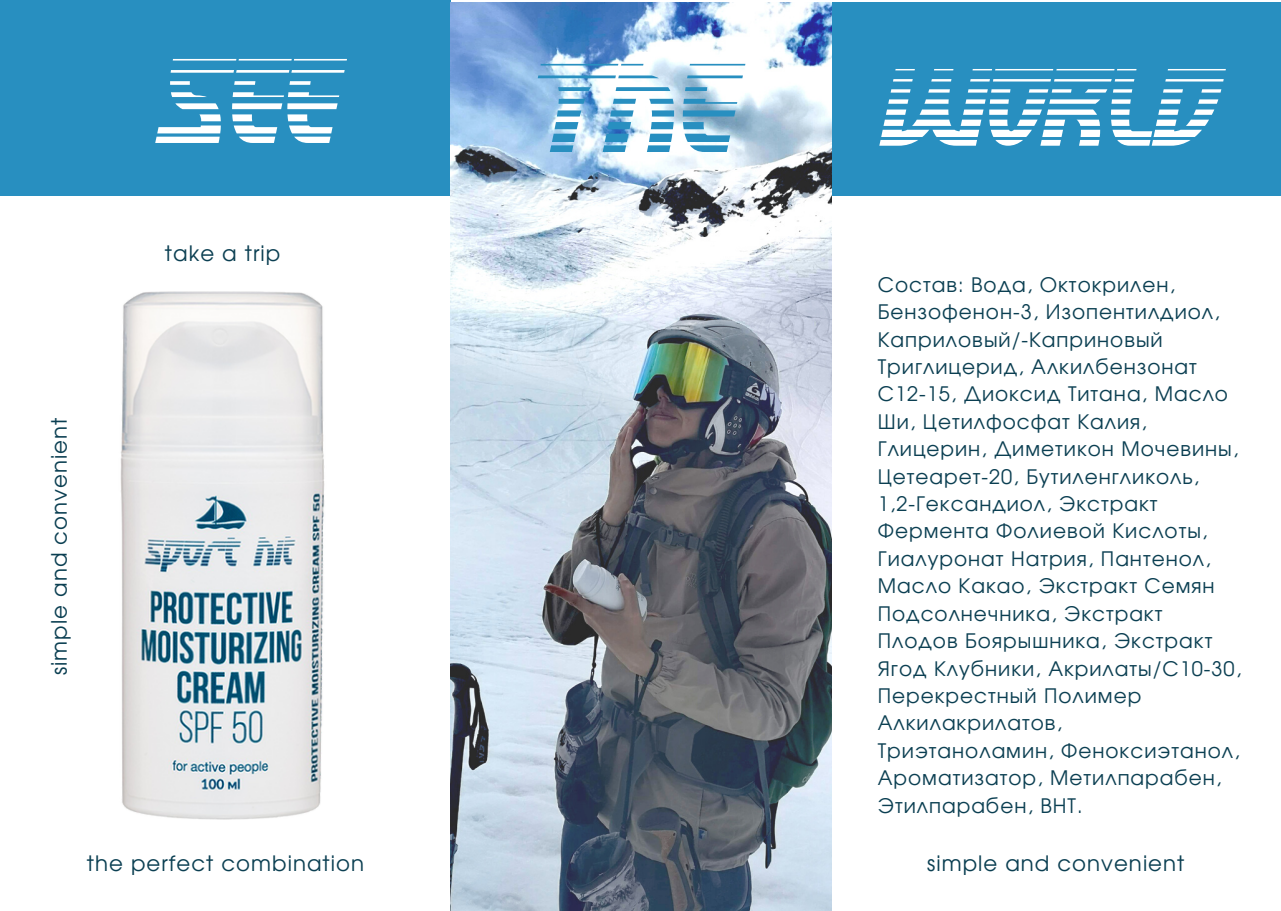
<style>
.page{position:relative;width:1281px;height:911px;background:#fff}
.page>*{position:absolute;margin:0;border:0;box-sizing:border-box;transform-origin:0 0}
.t1{font:italic 132.9px "SF Retroesque FX";color:#288fc0}
.t2{font:italic 126.75px "SF Retroesque FX";color:#fff}
.t3{font:italic 115.65px "SF Retroesque FX";color:#fff}
.t4{font:21.3px "Evolventa";letter-spacing:.05em;color:#0b3f52}
.t5{font:19.95px/27.5px "Evolventa";letter-spacing:.05em;color:#0b3f52}
</style>
<div class="page">
<div style="left:0;top:0;width:450px;height:196px;background:#288fc0"></div>
<div style="left:830px;top:2px;width:450px;height:194px;background:#288fc0"></div>
<img style="left:450px;top:2px;width:381px;height:908px">
<img style="left:120px;top:291px;width:205px;height:528px">
<p class="t2" style="left:153px;top:32px;width:178px">SEE</p>
<p class="t1" style="left:522px;top:36px;width:208px">THE</p>
<p class="t3" style="left:877px;top:44px;width:335px">WORLD</p>
<p class="t4" style="left:50px;top:675px;width:259px;rotate:-90deg">simple and convenient</p>
<p class="t4" style="left:165px;top:244px;width:117px">take a trip</p>
<p class="t4" style="left:87px;top:853px;width:279px">the perfect combination</p>
<p class="t5" style="left:877px;top:272px;width:365px">Состав: Вода, Октокрилен,<br>Бензофенон-3, Изопентилдиол,<br>Каприловый/-Каприновый<br>Триглицерид, Алкилбензонат<br>C12-15, Диоксид Титана, Масло<br>Ши, Цетилфосфат Калия,<br>Глицерин, Диметикон Мочевины,<br>Цетеарет-20, Бутиленгликоль,<br>1,2-Гександиол, Экстракт<br>Фермента Фолиевой Кислоты,<br>Гиалуронат Натрия, Пантенол,<br>Масло Какао, Экстракт Семян<br>Подсолнечника, Экстракт<br>Плодов Боярышника, Экстракт<br>Ягод Клубники, Акрилаты/C10-30,<br>Перекрестный Полимер<br>Алкилакрилатов,<br>Триэтаноламин, Феноксиэтанол,<br>Ароматизатор, Метилпарабен,<br>Этилпарабен, BHT.</p>
<p class="t4" style="left:927px;top:853px;width:259px">simple and convenient</p>
</div>
